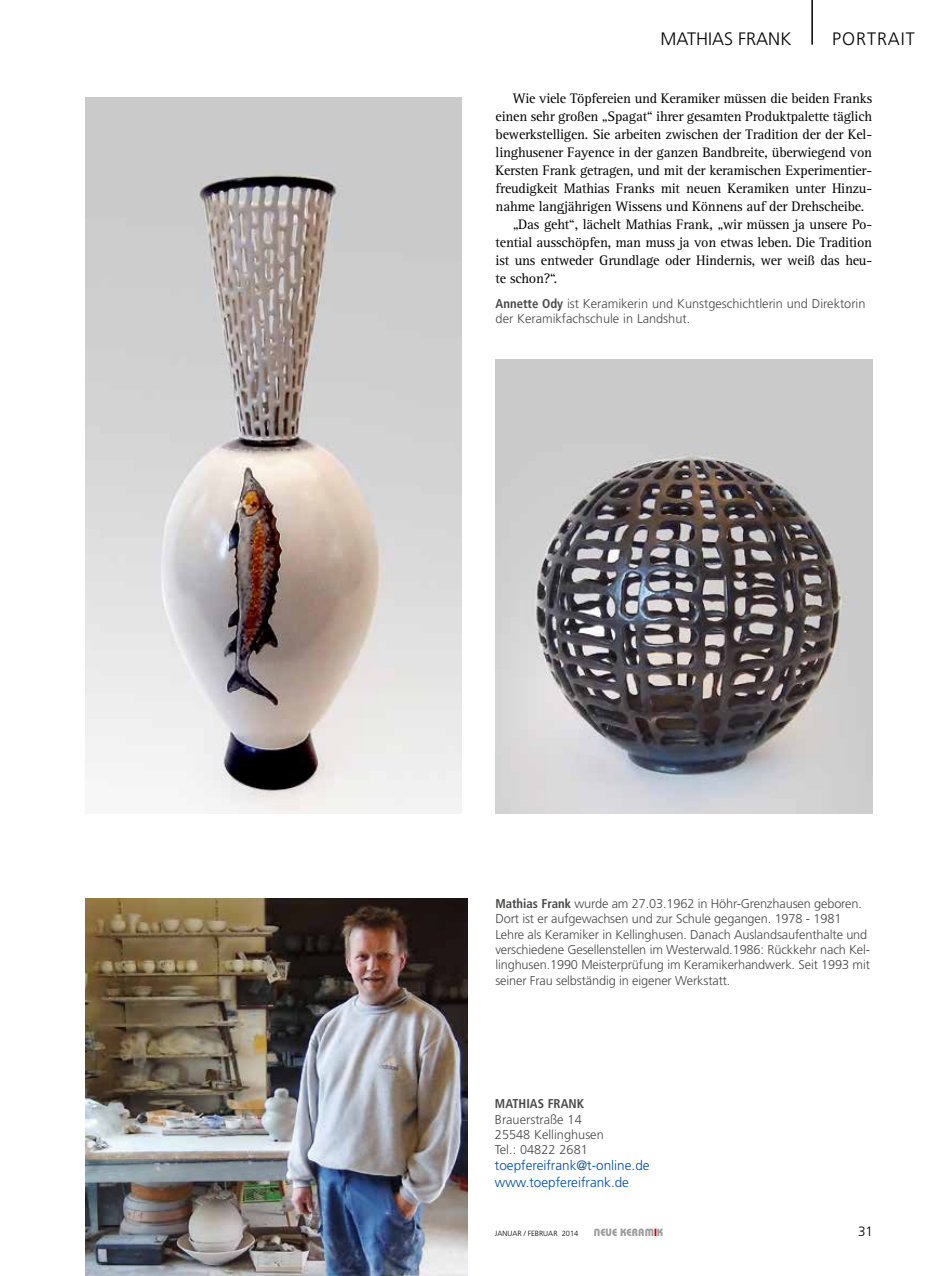
<style>
.page{position:relative;width:936px;height:1276px;background:#fff}
.page>*{position:absolute;margin:0;border:0;box-sizing:border-box;transform-origin:0 0}
.t1{font:300 18px "Frutiger";color:#000}
.t2{font:14.25px "Rotis Serif";letter-spacing:-.015em;color:#000}
.t3{font:300 13.5px/16.2px "Frutiger";color:#004e9e}
.t4{font:300 13.5px "Frutiger";color:#000}
.t5{font:300 12.75px/15.3px "Frutiger";letter-spacing:-.01em;color:#484847}
.t6{font:700 condensed 12.75px "Frutiger";color:#484847}
.t7{font:10.5px "Keramik";color:#9c9c9d}
.t8{font:300 7.5px "Frutiger";color:#000}
.s1{font-weight:700;font-stretch:condensed}
.s2{color:#ce0107}
</style>
<div class="page">
<hr style="left:811px;top:0;width:1px;height:45px;background:#000">
<img style="left:85px;top:898px;width:383px;height:378px">
<img style="left:85px;top:97px;width:376px;height:716px">
<img style="left:495px;top:359px;width:377px;height:454px">
<p class="t1" style="left:660px;top:28px;width:132px">Mathias Frank</p>
<p class="t1" style="left:832px;top:28px;width:35px">PORTRAIT</p>
<p class="t2" style="left:512px;top:90px;width:361px">Wie viele Töpfereien und Keramiker müssen die beiden Franks</p>
<p class="t2" style="left:495px;top:108px;width:378px">einen sehr großen „Spagat“ ihrer gesamten Produktpalette täglich</p>
<p class="t2" style="left:495px;top:126px;width:378px">bewerkstelligen. Sie arbeiten zwischen der Tradition der der Kel-</p>
<p class="t2" style="left:495px;top:144px;width:378px">linghusener Fayence in der ganzen Bandbreite, überwiegend von</p>
<p class="t2" style="left:495px;top:162px;width:378px">Kersten Frank getragen, und mit der keramischen Experimentier-</p>
<p class="t2" style="left:495px;top:180px;width:378px">freudigkeit Mathias Franks mit neuen Keramiken unter Hinzu-</p>
<p class="t2" style="left:495px;top:198px;width:370px">nahme langjährigen Wissens und Könnens auf der Drehscheibe.</p>
<p class="t2" style="left:512px;top:216px;width:361px">„Das geht“, lächelt Mathias Frank, „wir müssen ja unsere Po-</p>
<p class="t2" style="left:495px;top:234px;width:378px">tential ausschöpfen, man muss ja von etwas leben. Die Tradition</p>
<p class="t2" style="left:495px;top:252px;width:378px">ist uns entweder Grundlage oder Hindernis, wer weiß das heu-</p>
<p class="t2" style="left:495px;top:270px;width:63px">te schon?“.</p>
<p class="t5" style="left:495px;top:296px;width:371px"><span class="s1">Annette Ody</span> ist Keramikerin und Kunstgeschichtlerin und Direktorin der Keramikfachschule in Landshut.</p>
<p class="t5" style="left:495px;top:896px;width:376px"><span class="s1">Mathias Frank</span> wurde am 27.03.1962 in Höhr-Grenzhausen geboren.<br>Dort ist er aufgewachsen und zur Schule gegangen. 1978 - 1981<br>Lehre als Keramiker in Kellinghusen. Danach Auslandsaufenthalte und verschiedene Gesellenstellen im Westerwald.1986: Rückkehr nach Kel&shy;linghusen.1990 Meisterprüfung im Keramikerhandwerk. Seit 1993 mit seiner Frau selbständig in eigener Werkstatt.</p>
<p class="t6" style="left:495px;top:1096px;width:90px">Mathias Frank</p>
<p class="t5" style="left:495px;top:1111px;width:110px">Brauerstraße 14<br>25548 Kellinghusen<br>Tel.: 04822 2681</p>
<p class="t3" style="left:495px;top:1157px;width:156px">toepfereifrank@t-online.de www.toepfereifrank.de</p>
<p class="t8" style="left:495px;top:1229px;width:85px">Januar / Februar 2014</p>
<p class="t7" style="left:594px;top:1225px;width:71px">NEUE KERAM<span class="s2">I</span>K</p>
<p class="t4" style="left:858px;top:1223px;width:17px">31</p>
</div>
